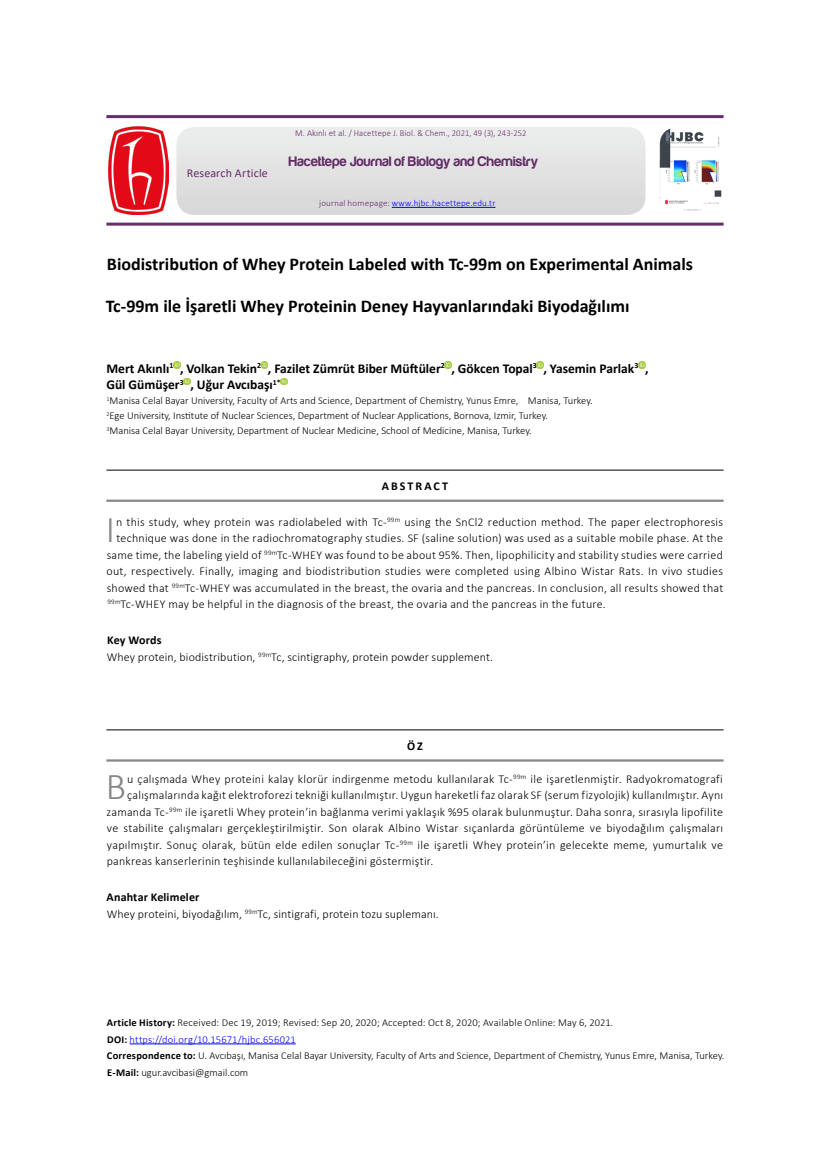
<style>
.page{position:relative;width:830px;height:1170px;background:#fff}
.page>*{position:absolute;margin:0;border:0;box-sizing:border-box;transform-origin:0 0}
.t1{font:300 37.95px "Calibri";color:#878787}
.t2{font:700 18px "Calibri";color:#000}
.t3{font:14.25px "Harabara";letter-spacing:.015em;color:#642e68}
.t4{font:700 13.5px/16.2px "Calibri";color:#000}
.t5{font:300 12px/16.5px "Calibri";letter-spacing:.02em;color:#000}
.t6{font:12px "Calibri";letter-spacing:.015em;color:#642e68}
.t7{font:700 12px "Calibri";letter-spacing:.17em;color:#000}
.t8{font:300 10.5px/16.5px "Calibri";color:#000}
.t9{font:300 9px "Calibri";letter-spacing:.015em;color:#642e68}
.t10{font:300 9px "Calibri";letter-spacing:.02em;color:#00f}
.s1{color:#642e68}
.s2{font-weight:700}
.s3{color:#00f}
</style>
<div class="page">
<svg style="left:173px;top:362px;width:7px;height:6px"></svg>
<svg style="left:261px;top:362px;width:7px;height:6px"></svg>
<svg style="left:444px;top:362px;width:7px;height:6px"></svg>
<svg style="left:536px;top:362px;width:7px;height:6px"></svg>
<svg style="left:638px;top:362px;width:6px;height:6px"></svg>
<svg style="left:184px;top:378px;width:6px;height:6px"></svg>
<svg style="left:281px;top:378px;width:6px;height:6px"></svg>
<hr style="left:106px;top:729px;width:617px;height:1px;background:#000">
<hr style="left:106px;top:759px;width:617px;height:2px;background:#878787">
<hr style="left:106px;top:470px;width:617px;height:1px;background:#000">
<hr style="left:106px;top:499px;width:617px;height:3px;background:#878787">
<hr style="left:129px;top:1043px;width:166px;height:1px;background:#00f">
<img style="left:108px;top:127px;width:60px;height:88px">
<img style="left:659px;top:128px;width:63px;height:83px">
<hr style="left:106px;top:115px;width:617px;height:3px;background:#642e68">
<hr style="left:106px;top:222px;width:617px;height:3px;background:#642e68">
<hr style="left:391px;top:207px;width:104px;height:1px;background:#00f">
<p class="t6" style="left:187px;top:165px;width:83px">Research Article</p>
<p class="t9" style="left:295px;top:127px;width:233px">M. Akınlı et al. / Hacettepe J. Biol. &amp; Chem., 2021, 49 (3), 243-252</p>
<p class="t3" style="left:289px;top:154px;width:251px">Hacettepe Journal of Biology and Chemistry</p>
<p class="t10" style="left:319px;top:198px;width:178px"><span class="s1">journal homepage:</span> www.hjbc.hacettepe.edu.tr</p>
<h2 class="t2" style="left:107px;top:252px;width:587px">Biodistribution of Whey Protein Labeled with Tc-99m on Experimental Animals</h2>
<h2 class="t2" style="left:106px;top:294px;width:525px">Tc-99m ile İşaretli Whey Proteinin Deney Hayvanlarındaki Biyodağılımı</h2>
<p class="t4" style="left:106px;top:360px;width:543px">Mert Akınlı<sup>1</sup> , Volkan Tekin<sup>2</sup> , Fazilet Zümrüt Biber Müftüler<sup>2</sup> , Gökcen Topal<sup>3</sup> , Yasemin Parlak<sup>3</sup> ,<br>Gül Gümüşer<sup>3</sup> , Uğur Avcıbaşı<sup>1*</sup></p>
<p class="t8" style="left:106px;top:393px;width:487px;line-height:15px"><sup>1</sup>Manisa Celal Bayar University, Faculty of Arts and Science, Department of Chemistry, Yunus Emre, Manisa, Turkey.<br><sup>2</sup>Ege University, Institute of Nuclear Sciences, Department of Nuclear Applications, Bornova, Izmir, Turkey.<br><sup>3</sup>Manisa Celal Bayar University, Department of Nuclear Medicine, School of Medicine, Manisa, Turkey.</p>
<p class="t7" style="left:381px;top:477px;width:68px">ABSTRACT</p>
<h1 class="t1" style="left:106px;top:506px;width:11px">I</h1>
<p class="t5" style="left:116px;top:513px;width:608px">n this study, whey protein was radiolabeled with Tc-<sup>99m</sup> using the SnCl2 reduction method. The paper electrophoresis</p>
<p class="t5" style="left:116px;top:530px;width:608px">technique was done in the radiochromatography studies. SF (saline solution) was used as a suitable mobile phase. At the</p>
<p class="t5" style="left:107px;top:546px;width:617px">same time, the labeling yield of <sup>99m</sup>Tc-WHEY was found to be about 95%. Then, lipophilicity and stability studies were carried</p>
<p class="t5" style="left:106px;top:563px;width:617px">out, respectively. Finally, imaging and biodistribution studies were completed using Albino Wistar Rats. In vivo studies</p>
<p class="t5" style="left:107px;top:579px;width:618px">showed that <sup>99m</sup>Tc-WHEY was accumulated in the breast, the ovaria and the pancreas. In conclusion, all results showed that</p>
<p class="t5" style="left:107px;top:596px;width:499px"><sup>99m</sup>Tc-WHEY may be helpful in the diagnosis of the breast, the ovaria and the pancreas in the future.</p>
<p class="t5" style="left:107px;top:632px;width:388px"><span class="s2">Key Words<br></span>Whey protein, biodistribution, <sup>99m</sup>Tc, scintigraphy, protein powder supplement.</p>
<p class="t7" style="left:407px;top:737px;width:17px">ÖZ</p>
<h1 class="t1" style="left:106px;top:763px;width:22px">B</h1>
<p class="t5" style="left:127px;top:770px;width:597px">u çalışmada Whey proteini kalay klorür indirgenme metodu kullanılarak Tc-<sup>99m</sup> ile işaretlenmiştir. Radyokromatografi</p>
<p class="t5" style="left:127px;top:786px;width:597px">çalışmalarında kağıt elektroforezi tekniği kullanılmıştır. Uygun hareketli faz olarak SF (serum fizyolojik) kullanılmıştır. Aynı</p>
<p class="t5" style="left:106px;top:803px;width:617px">zamanda Tc-<sup>99m</sup> ile işaretli Whey protein’in bağlanma verimi yaklaşık %95 olarak bulunmuştur. Daha sonra, sırasıyla lipofilite</p>
<p class="t5" style="left:107px;top:819px;width:617px">ve stabilite çalışmaları gerçekleştirilmiştir. Son olarak Albino Wistar sıçanlarda görüntüleme ve biyodağılım çalışmaları</p>
<p class="t5" style="left:107px;top:836px;width:617px">yapılmıştır. Sonuç olarak, bütün elde edilen sonuçlar Tc-<sup>99m</sup> ile işaretli Whey protein’in gelecekte meme, yumurtalık ve</p>
<p class="t5" style="left:107px;top:852px;width:328px">pankreas kanserlerinin teşhisinde kullanılabileceğini göstermiştir.</p>
<p class="t5" style="left:106px;top:888px;width:333px"><span class="s2">Anahtar Kelimeler<br></span>Whey proteini, biyodağılım, <sup>99m</sup>Tc, sintigrafi, protein tozu suplemanı.</p>
<p class="t8" style="left:107px;top:1014px;width:619px"><span class="s2">Article History:</span> Received: Dec 19, 2019; Revised: Sep 20, 2020; Accepted: Oct 8, 2020; Available Online: May 6, 2021.<br><span class="s2">DOI:</span> <span class="s3">https://doi.org/10.15671/hjbc.656021<br></span><span class="s2">Correspondence to:</span> U. Avcıbaşı, Manisa Celal Bayar University, Faculty of Arts and Science, Department of Chemistry, Yunus Emre, Manisa, Turkey.<br><span class="s2">E-Mail:</span> ugur.avcibasi@gmail.com</p>
</div>
